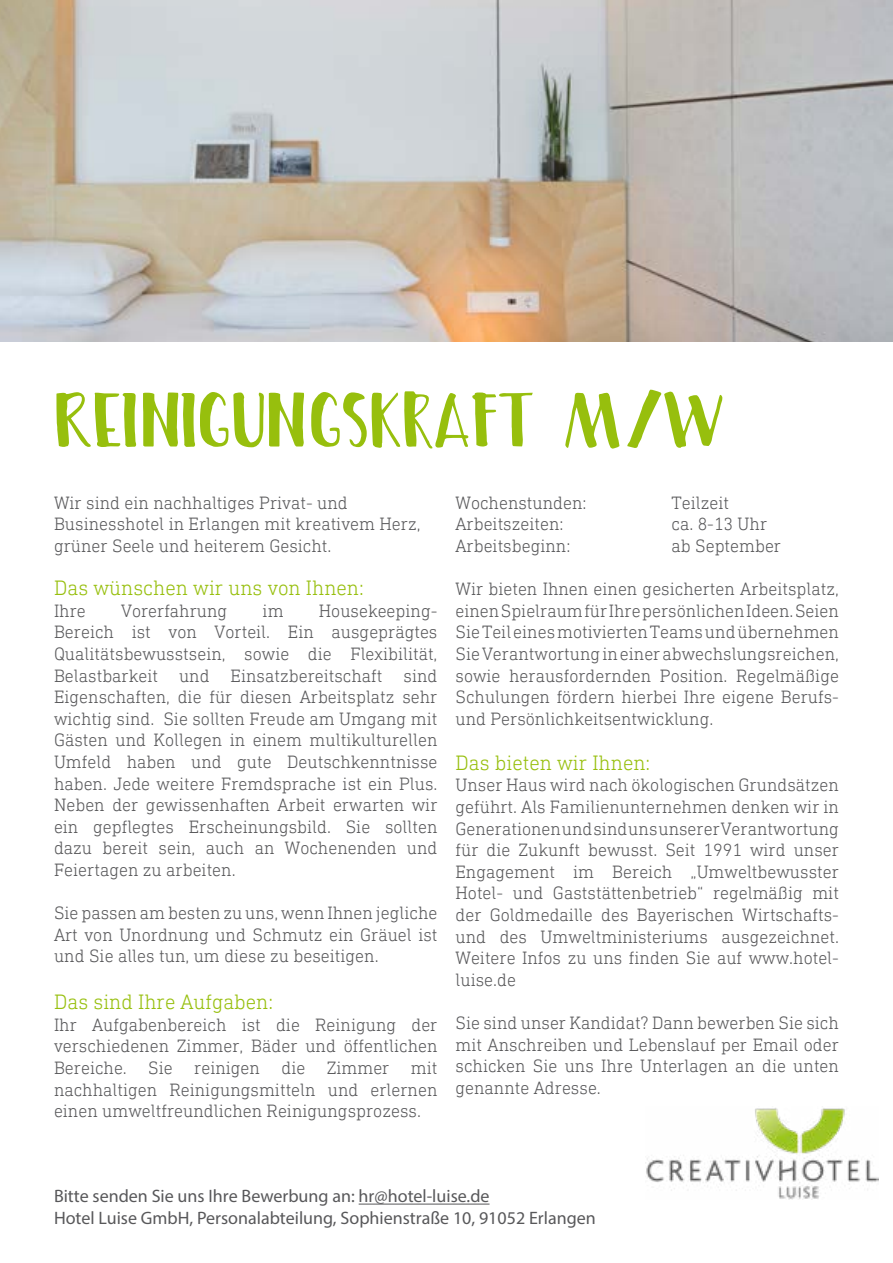
<style>
.page{position:relative;width:893px;height:1263px;background:#fff}
.page>*{position:absolute;margin:0;border:0;box-sizing:border-box;transform-origin:0 0}
.t1{font:99px "Dragonflight Pro Sans";color:#97bf0d}
.t2{font:300 21px "DIN Next Slab W01";color:#97bf0d}
.t3{font:300 18px/21.6px "DIN Next Slab W01";color:#58585a;text-align:justify}
.t4{font:18px/21.6px "Myriad Pro";color:#58585a}
</style>
<div class="page">
<img style="left:0;top:0;width:893px;height:342px">
<img style="left:646px;top:1108px;width:232px;height:91px">
<hr style="left:359px;top:1203px;width:130px;height:1px;background:#58585a">
<h1 class="t1" style="left:54px;top:375px;width:671px">Reinigungskraft m/w</h1>
<p class="t3" style="left:54px;top:492px;width:368px;text-align:left">Wir sind ein nachhaltiges Privat- und<br>Businesshotel in Erlangen mit kreativem Herz, grüner Seele und heiterem Gesicht.</p>
<p class="t2" style="left:54px;top:576px;width:311px">Das wünschen wir uns von Ihnen:</p>
<p class="t3" style="left:54px;top:600px;width:33px">Ihre</p>
<p class="t3" style="left:121px;top:600px;width:108px">Vorerfahrung</p>
<p class="t3" style="left:263px;top:600px;width:22px">im</p>
<p class="t3" style="left:54px;top:600px;width:385px;text-indent:265px">Housekeeping-Bereich ist von Vorteil. Ein ausgeprägtes Qualitätsbewusstsein, sowie die Flexibilität, Belastbarkeit und Einsatzbereitschaft sind Eigenschaften, die für diesen Arbeitsplatz sehr wichtig sind. Sie sollten Freude am Umgang mit Gästen und Kollegen in einem multikulturellen Umfeld haben und gute Deutschkenntnisse haben. Jede weitere Fremdsprache ist ein Plus.<br>Neben der gewissenhaften Arbeit erwarten wir ein gepflegtes Erscheinungsbild. Sie sollten dazu bereit sein, auch an Wochenenden und Feiertagen zu arbeiten.</p>
<p class="t3" style="left:54px;top:902px;width:385px">Sie passen am besten zu uns, wenn Ihnen jegliche Art von Unordnung und Schmutz ein Gräuel ist und Sie alles tun, um diese zu beseitigen.</p>
<p class="t2" style="left:54px;top:990px;width:221px">Das sind Ihre Aufgaben:</p>
<p class="t3" style="left:54px;top:1014px;width:385px">Ihr Aufgabenbereich ist die Reinigung der verschiedenen Zimmer, Bäder und öffentlichen Bereiche. Sie reinigen die Zimmer mit nachhaltigen Reinigungsmitteln und erlernen einen umweltfreundlichen Reinigungsprozess.</p>
<p class="t3" style="left:455px;top:492px;width:133px">Wochenstunden:</p>
<p class="t3" style="left:671px;top:492px;width:59px">Teilzeit</p>
<p class="t3" style="left:455px;top:513px;width:110px">Arbeitszeiten:</p>
<p class="t3" style="left:671px;top:513px;width:97px">ca. 8-13 Uhr</p>
<p class="t3" style="left:455px;top:535px;width:116px">Arbeitsbeginn:</p>
<p class="t3" style="left:671px;top:535px;width:111px">ab September</p>
<p class="t3" style="left:455px;top:578px;width:385px">Wir bieten Ihnen einen gesicherten Arbeitsplatz, einen Spielraum für Ihre persönlichen Ideen. Seien Sie Teil eines motivierten Teams und übernehmen Sie Verantwortung in einer abwechslungsreichen, sowie herausfordernden Position. Regelmäßige Schulungen fördern hierbei Ihre eigene Berufs&shy;und Persönlichkeitsentwicklung.</p>
<p class="t2" style="left:455px;top:751px;width:196px">Das bieten wir Ihnen:</p>
<p class="t3" style="left:455px;top:774px;width:385px">Unser Haus wird nach ökologischen Grundsätzen geführt. Als Familienunternehmen denken wir in Generationen und sind uns unserer Verantwortung für die Zukunft bewusst. Seit 1991 wird unser Engagement im Bereich „Umweltbewusster Hotel- und Gaststättenbetrieb“ regelmäßig mit der Goldmedaille des Bayerischen Wirtschafts&shy;und des Umweltministeriums ausgezeichnet.<br>Weitere Infos zu uns finden Sie auf www.hotel&shy;luise.de</p>
<p class="t3" style="left:455px;top:1012px;width:385px">Sie sind unser Kandidat? Dann bewerben Sie sich mit Anschreiben und Lebenslauf per Email oder schicken Sie uns Ihre Unterlagen an die unten genannte Adresse.</p>
<p class="t4" style="left:54px;top:1185px;width:543px">Bitte senden Sie uns Ihre Bewerbung an: hr@hotel-luise.de<br>Hotel Luise GmbH, Personalabteilung, Sophienstraße 10, 91052 Erlangen</p>
</div>
